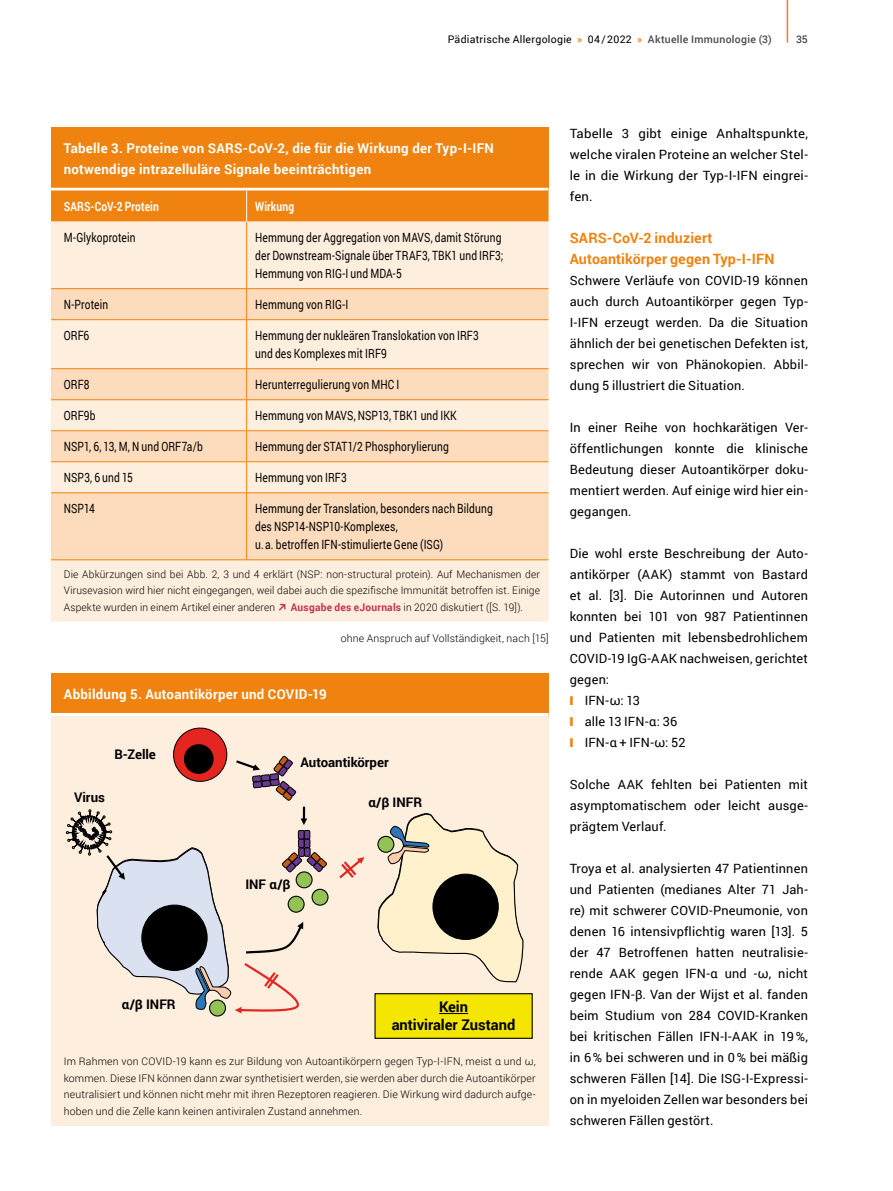
<style>
.page{position:relative;width:893px;height:1191px;background:#fff}
.page>*{position:absolute;margin:0;border:0;box-sizing:border-box;transform-origin:0 0}
.t1{font:700 14.7px/17.7px "Roboto";letter-spacing:-.005em;color:#000;text-align:center}
.Zwischenhead_9_5_Pt{font:700 14.25px/21px "Roboto";letter-spacing:.01em;color:#f0830f}
.kasten_kopf_linie{font:700 13.5px/21px "Roboto";letter-spacing:.02em;color:#fff}
.t2{font:700 13.2px "Roboto";color:#000}
.Lauftext{font:12.75px/21px "Roboto";letter-spacing:.015em;color:#000;text-align:justify}
.Tabellen-Lauftext{font:12.75px/18px "Roboto";letter-spacing:.015em;color:#000;scale:.8 1}
.Tabellen-Lauftext-2{font:700 12.75px "Roboto";letter-spacing:.015em;color:#fff;scale:.8 1}
.bildunterschrift_que{font:300 10.5px/16.5px "Roboto";letter-spacing:.015em;color:#000;text-align:justify}
.t3{font:10.5px "Roboto";letter-spacing:.025em;color:#000}
.t4{font:500 10.5px "Roboto";color:#484847}
.s1{font-weight:700;color:#f0830f}
.s2{font-weight:500;color:#484847}
.s3{font-weight:700;color:#c3324e}
.s4{color:#f0830f}
</style>
<div class="page">
<hr style="left:787px;top:0;width:1px;height:43px;background:#f0830f">
<div style="left:51px;top:128px;width:498px;height:63px;background:#f0830f"></div>
<hr style="left:51px;top:188px;width:498px;height:3px;background:#fff">
<div style="left:51px;top:674px;width:498px;height:42px;background:#f0830f"></div>
<hr style="left:51px;top:713px;width:498px;height:3px;background:#fff">
<div style="left:51px;top:191px;width:498px;height:31px;background:#f0830f"></div>
<div style="left:51px;top:222px;width:498px;height:399px;background:#feeede"></div>
<svg style="left:51px;top:289px;width:498px;height:270px;background:#fde2c9"></svg>
<hr style="left:246px;top:222px;width:1px;height:66px;background:#f0830f">
<hr style="left:246px;top:289px;width:1px;height:30px;background:#f0830f">
<hr style="left:246px;top:320px;width:1px;height:48px;background:#f0830f">
<hr style="left:246px;top:369px;width:1px;height:30px;background:#f0830f">
<hr style="left:246px;top:400px;width:1px;height:30px;background:#f0830f">
<hr style="left:246px;top:431px;width:1px;height:30px;background:#f0830f">
<hr style="left:246px;top:462px;width:1px;height:30px;background:#f0830f">
<hr style="left:246px;top:493px;width:1px;height:66px;background:#f0830f">
<hr style="left:246px;top:191px;width:1px;height:31px;background:#fff">
<hr style="left:51px;top:288px;width:196px;height:1px;background:#f0830f">
<hr style="left:247px;top:288px;width:302px;height:1px;background:#f0830f">
<hr style="left:51px;top:319px;width:196px;height:1px;background:#f0830f">
<hr style="left:247px;top:319px;width:302px;height:1px;background:#f0830f">
<hr style="left:51px;top:368px;width:196px;height:1px;background:#f0830f">
<hr style="left:247px;top:368px;width:302px;height:1px;background:#f0830f">
<hr style="left:51px;top:399px;width:196px;height:1px;background:#f0830f">
<hr style="left:247px;top:399px;width:302px;height:1px;background:#f0830f">
<hr style="left:51px;top:430px;width:196px;height:1px;background:#f0830f">
<hr style="left:247px;top:430px;width:302px;height:1px;background:#f0830f">
<hr style="left:51px;top:461px;width:196px;height:1px;background:#f0830f">
<hr style="left:247px;top:461px;width:302px;height:1px;background:#f0830f">
<hr style="left:51px;top:492px;width:196px;height:1px;background:#f0830f">
<hr style="left:247px;top:492px;width:302px;height:1px;background:#f0830f">
<hr style="left:51px;top:559px;width:196px;height:1px;background:#f0830f">
<hr style="left:247px;top:559px;width:302px;height:1px;background:#f0830f">
<div style="left:51px;top:716px;width:498px;height:409px;background:#feeede"></div>
<div style="left:312px;top:888px;width:17px;height:17px;border:1px solid #000;border-radius:50%"></div>
<div style="left:375px;top:993px;width:157px;height:45px;background:#f4e600"></div>
<div style="left:374px;top:993px;width:159px;height:45px;border:1px solid #000"></div>
<div style="left:209px;top:999px;width:17px;height:17px;border:1px solid #000;border-radius:50%"></div>
<svg style="left:339px;top:857px;width:25px;height:22px"></svg>
<svg style="left:377px;top:813px;width:147px;height:170px"></svg>
<svg style="left:66px;top:727px;width:261px;height:286px"></svg>
<svg style="left:439px;top:1013px;width:29px;height:1px"></svg>
<svg style="left:279px;top:603px;width:7px;height:7px"></svg>
<p class="t3" style="left:448px;top:31px;width:326px">Pädiatrische Allergologie <span class="s1">»</span> 04/2022 <span class="s1">»</span> <span class="s2">Aktuelle Immunologie (3)</span></p>
<p class="t4" style="left:796px;top:31px;width:13px">35</p>
<p class="kasten_kopf_linie" style="left:64px;top:137px;width:432px">Tabelle 3. Proteine von SARS-CoV-2, die für die Wirkung der Typ-I-IFN notwendige intrazelluläre Signale beeinträchtigen</p>
<p class="Tabellen-Lauftext-2" style="left:64px;top:197px;width:120px">SARS-CoV-2 Protein</p>
<p class="Tabellen-Lauftext-2" style="left:255px;top:197px;width:50px">Wirkung</p>
<p class="Tabellen-Lauftext" style="left:64px;top:228px;width:91px">M-Glykoprotein</p>
<p class="Tabellen-Lauftext" style="left:255px;top:228px;width:312px">Hemmung der Aggregation von MAVS, damit Störung der Downstream-Signale über TRAF3, TBK1 und IRF3;<br>Hemmung von RIG-I und MDA-5</p>
<p class="Tabellen-Lauftext" style="left:64px;top:295px;width:57px">N-Protein</p>
<p class="Tabellen-Lauftext" style="left:255px;top:295px;width:118px">Hemmung von RIG-I</p>
<p class="Tabellen-Lauftext" style="left:64px;top:326px;width:34px">ORF6</p>
<p class="Tabellen-Lauftext" style="left:255px;top:326px;width:281px">Hemmung der nukleären Translokation von IRF3 und des Komplexes mit IRF9</p>
<p class="Tabellen-Lauftext" style="left:64px;top:375px;width:34px">ORF8</p>
<p class="Tabellen-Lauftext" style="left:255px;top:375px;width:182px">Herunterregulierung von MHC I</p>
<p class="Tabellen-Lauftext" style="left:64px;top:406px;width:41px">ORF9b</p>
<p class="Tabellen-Lauftext" style="left:255px;top:406px;width:254px">Hemmung von MAVS, NSP13, TBK1 und IKK</p>
<p class="Tabellen-Lauftext" style="left:64px;top:437px;width:175px">NSP1, 6, 13, M, N und ORF7a/b</p>
<p class="Tabellen-Lauftext" style="left:255px;top:437px;width:244px">Hemmung der STAT1/2 Phosphorylierung</p>
<p class="Tabellen-Lauftext" style="left:64px;top:468px;width:88px">NSP3, 6 und 15</p>
<p class="Tabellen-Lauftext" style="left:255px;top:468px;width:116px">Hemmung von IRF3</p>
<p class="Tabellen-Lauftext" style="left:64px;top:499px;width:41px">NSP14</p>
<p class="Tabellen-Lauftext" style="left:255px;top:499px;width:299px">Hemmung der Translation, besonders nach Bildung des NSP14-NSP10-Komplexes,<br>u.a. betroffen IFN-stimulierte Gene (ISG)</p>
<p class="bildunterschrift_que" style="left:64px;top:565px;width:478px">Die Abkürzungen sind bei Abb. 2, 3 und 4 erklärt (NSP: non-structural protein). Auf Mechanismen der Virusevasion wird hier nicht eingegangen, weil dabei auch die spezifische Immunität betroffen ist. Einige Aspekte wurden in einem Artikel einer anderen</p>
<p class="bildunterschrift_que" style="left:291px;top:598px;width:234px"><span class="s3">Ausgabe des eJournals</span> in 2020 diskutiert ([S. 19]).</p>
<p class="bildunterschrift_que" style="left:341px;top:630px;width:209px">ohne Anspruch auf Vollständigkeit, nach [15]</p>
<p class="kasten_kopf_linie" style="left:64px;top:683px;width:265px">Abbildung 5. Autoantikörper und COVID-19</p>
<p class="t2" style="left:115px;top:745px;width:43px">B-Zelle</p>
<p class="t2" style="left:74px;top:788px;width:32px">Virus</p>
<p class="t2" style="left:122px;top:995px;width:55px">α/β INFR</p>
<p class="t2" style="left:301px;top:753px;width:90px">Autoantikörper</p>
<p class="t2" style="left:368px;top:792px;width:55px">α/β INFR</p>
<p class="t2" style="left:245px;top:875px;width:47px">INF α/β</p>
<p class="t1" style="left:392px;top:997px;width:125px">Kein<br>antiviraler Zustand</p>
<p class="bildunterschrift_que" style="left:64px;top:1053px;width:473px">Im Rahmen von COVID-19 kann es zur Bildung von Autoantikörpern gegen Typ-I-IFN, meist α und ω, kommen. Diese IFN können dann zwar synthetisiert werden, sie werden aber durch die Autoantikörper neutralisiert und können nicht mehr mit ihren Rezeptoren reagieren. Die Wirkung wird dadurch aufge&shy;hoben und die Zelle kann keinen antiviralen Zustand annehmen.</p>
<p class="Lauftext" style="left:570px;top:123px;width:240px">Tabelle 3 gibt einige Anhaltspunkte, welche viralen Proteine an welcher Stel&shy;le in die Wirkung der Typ-I-IFN eingrei&shy;fen.</p>
<p class="Zwischenhead_9_5_Pt" style="left:570px;top:227px;width:206px">SARS-CoV-2 induziert<br>Autoantikörper gegen Typ-I-IFN</p>
<p class="Lauftext" style="left:570px;top:270px;width:240px">Schwere Verläufe von COVID-19 können auch durch Autoantikörper gegen Typ-I-IFN erzeugt werden. Da die Situation ähnlich der bei genetischen Defekten ist, sprechen wir von Phänokopien. Abbil&shy;dung 5 illustriert die Situation.</p>
<p class="Lauftext" style="left:570px;top:417px;width:240px">In einer Reihe von hochkarätigen Ver&shy;öffentlichungen konnte die klinische Bedeutung dieser Autoantikörper doku&shy;mentiert werden. Auf einige wird hier ein&shy;gegangen.</p>
<p class="Lauftext" style="left:570px;top:543px;width:240px">Die wohl erste Beschreibung der Auto&shy;antikörper (AAK) stammt von Bastard et al. [3]. Die Autorinnen und Autoren konnten bei 101 von 987 Patientinnen und Patienten mit lebensbedrohlichem COVID-19 IgG-AAK nachweisen, gerichtet gegen:</p>
<p class="Lauftext" style="left:570px;top:690px;width:72px"><span class="s4">❙</span> IFN-ω: 13</p>
<p class="Lauftext" style="left:570px;top:711px;width:109px"><span class="s4">❙</span> alle 13 IFN-α: 36</p>
<p class="Lauftext" style="left:570px;top:732px;width:117px"><span class="s4">❙</span> IFN-α + IFN-ω: 52</p>
<p class="Lauftext" style="left:570px;top:774px;width:240px">Solche AAK fehlten bei Patienten mit asymptomatischem oder leicht ausge&shy;prägtem Verlauf.</p>
<p class="Lauftext" style="left:570px;top:858px;width:240px">Troya et al. analysierten 47 Patientinnen und Patienten (medianes Alter 71 Jah&shy;re) mit schwerer COVID-Pneumonie, von denen 16 intensivpflichtig waren [13]. 5 der 47 Betroffenen hatten neutralisie&shy;rende AAK gegen IFN-α und -ω, nicht gegen IFN-β. Van der Wijst et al. fanden beim Studium von 284 COVID-Kranken bei kritischen Fällen IFN-I-AAK in 19%, in 6% bei schweren und in 0% bei mäßig schweren Fällen [14]. Die ISG-I-Expressi&shy;on in myeloiden Zellen war besonders bei schweren Fällen gestört.</p>
</div>
